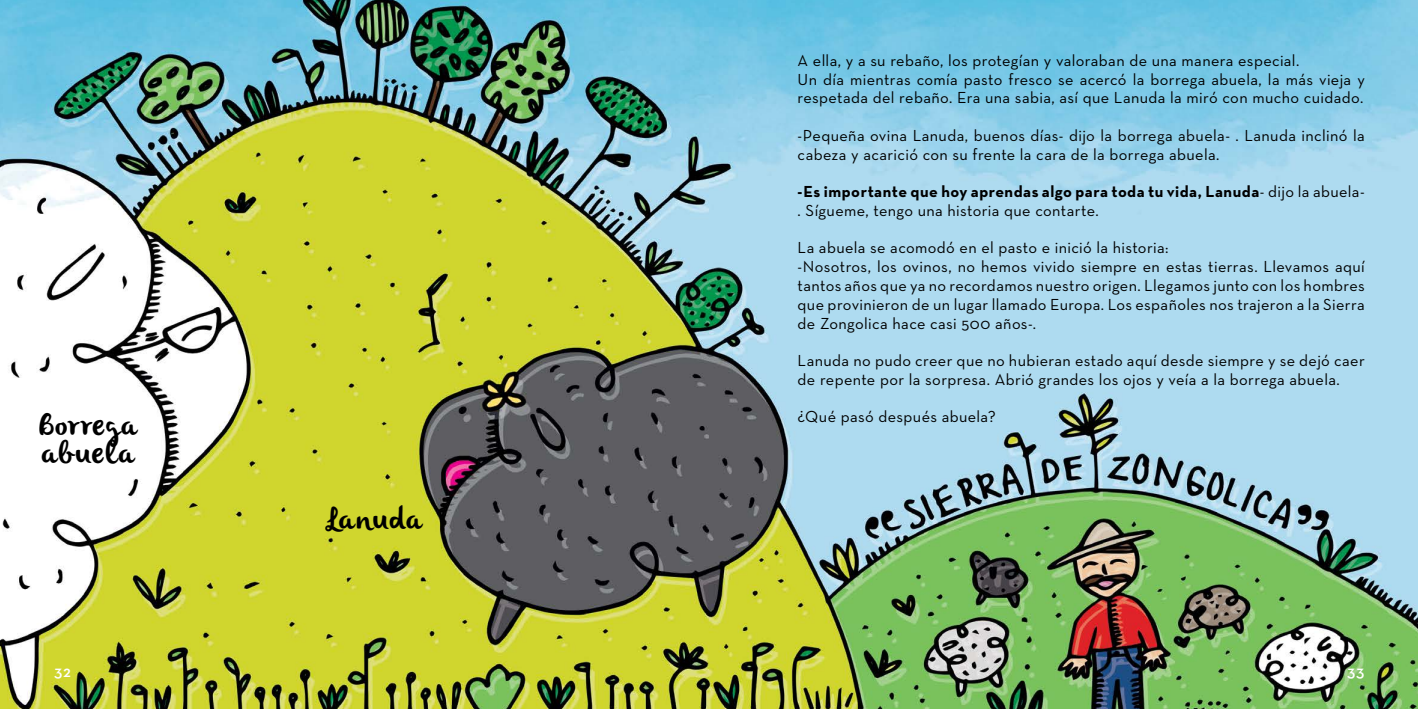
<style>
.page{position:relative;width:1418px;height:709px;background:#fff}
.page>*{position:absolute;margin:0;border:0;box-sizing:border-box;transform-origin:0 0}
.t1{font:31.25px/28.8px "olivier";letter-spacing:.045em;color:#000}
.t2{font:16.25px/18.8px "Neutra Text Exp";letter-spacing:.02em;color:#000}
.t3{font:700 16.25px "Neutra Text";letter-spacing:.03em;color:#000}
.t4{font:600 16.25px "Neutra Text";color:#fff}
.s1{font-family:"Neutra Text Exp";font-weight:400}
</style>
<div class="page">
<img style="left:0;top:0;width:1417px;height:709px">
<h1 class="t1" style="left:39px;top:412px;width:99px">Borrega abuela</h1>
<h1 class="t1" style="left:326px;top:506px;width:97px">Lanuda</h1>
<p class="t2" style="left:797px;top:51px;width:569px">A ella, y a su rebaño, los protegían y valoraban de una manera especial.<br>Un día mientras comía pasto fresco se acercó la borrega abuela, la más vieja y respetada del rebaño. Era una sabia, así que Lanuda la miró con mucho cuidado.</p>
<p class="t2" style="left:797px;top:126px;width:568px">-Pequeña ovina Lanuda, buenos días- dijo la borrega abuela- . Lanuda inclinó la cabeza y acarició con su frente la cara de la borrega abuela.</p>
<p class="t3" style="left:797px;top:181px;width:568px">-Es importante que hoy aprendas algo para toda tu vida, Lanuda<span class="s1">- dijo la abuela-</span></p>
<p class="t2" style="left:797px;top:201px;width:303px">. Sígueme, tengo una historia que contarte.</p>
<p class="t2" style="left:797px;top:238px;width:569px">La abuela se acomodó en el pasto e inició la historia:<br>-Nosotros, los ovinos, no hemos vivido siempre en estas tierras. Llevamos aquí tantos años que ya no recordamos nuestro origen. Llegamos junto con los hombres que provinieron de un lugar llamado Europa. Los españoles nos trajeron a la Sierra de Zongolica hace casi 500 años-.</p>
<p class="t2" style="left:797px;top:351px;width:568px">Lanuda no pudo creer que no hubieran estado aquí desde siempre y se dejó caer de repente por la sorpresa. Abrió grandes los ojos y veía a la borrega abuela.</p>
<p class="t2" style="left:797px;top:407px;width:199px">¿Qué pasó después abuela?</p>
<p class="t4" style="left:54px;top:661px;width:18px">32</p>
<p class="t4" style="left:1346px;top:661px;width:19px">33</p>
</div>
